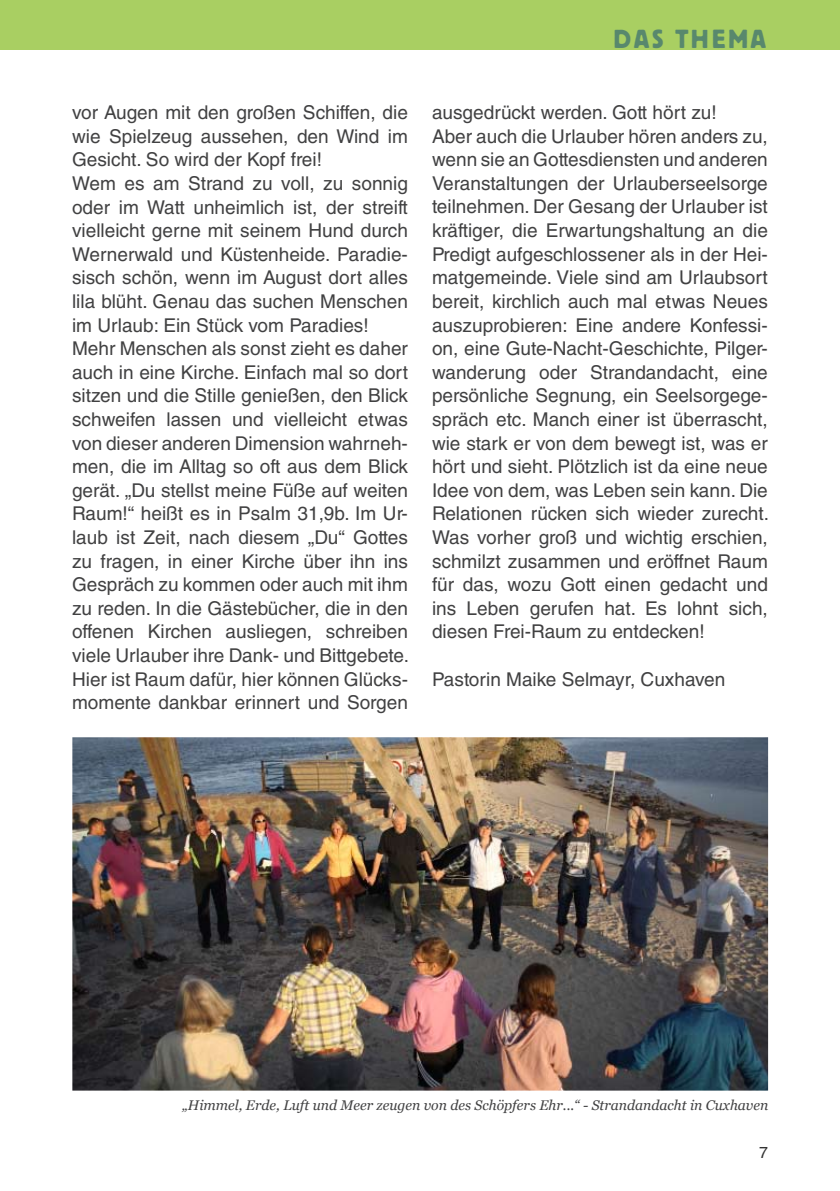
<style>
.page{position:relative;width:840px;height:1191px;background:#fff}
.page>*{position:absolute;margin:0;border:0;box-sizing:border-box;transform-origin:0 0}
.t1{font:26px "Block Pro";letter-spacing:.115em;color:#58886d}
.t2{font:19px/23.6px "Helvetica LT Std";color:#414142}
.t3{font:16px "Helvetica LT Std";color:#000}
.t4{font:italic 14px "Georgia";color:#414142}
</style>
<div class="page">
<div style="left:0;top:0;width:839px;height:49px;background:#a9cf62"></div>
<img style="left:72px;top:737px;width:695px;height:353px">
<h1 class="t1" style="left:613px;top:22px;width:154px">DAS THEMA</h1>
<p class="t2" style="left:72px;top:101px;width:338px">vor Augen mit den großen Schiffen, die wie Spielzeug aussehen, den Wind im Gesicht. So wird der Kopf frei!<br>Wem es am Strand zu voll, zu sonnig oder im Watt unheimlich ist, der streift vielleicht gerne mit seinem Hund durch Wernerwald und Küstenheide. Paradie&shy;sisch schön, wenn im August dort alles lila blüht. Genau das suchen Menschen im Urlaub: Ein Stück vom Paradies!<br>Mehr Menschen als sonst zieht es daher auch in eine Kirche. Einfach mal so dort sitzen und die Stille genießen, den Blick schweifen lassen und vielleicht etwas von dieser anderen Dimension wahrneh&shy;men, die im Alltag so oft aus dem Blick gerät. „Du stellst meine Füße auf weiten Raum!“ heißt es in Psalm 31,9b. Im Ur&shy;laub ist Zeit, nach diesem „Du“ Gottes zu fragen, in einer Kirche über ihn ins Gespräch zu kommen oder auch mit ihm zu reden. In die Gästebücher, die in den offenen Kirchen ausliegen, schreiben viele Urlauber ihre Dank- und Bittgebete.<br>Hier ist Raum dafür, hier können Glücks&shy;momente dankbar erinnert und Sorgen</p>
<p class="t2" style="left:432px;top:100px;width:338px">ausgedrückt werden. Gott hört zu!<br>Aber auch die Urlauber hören anders zu, wenn sie an Gottesdiensten und anderen Veranstaltungen der Urlauberseelsorge teilnehmen. Der Gesang der Urlauber ist kräftiger, die Erwartungshaltung an die Predigt aufgeschlossener als in der Hei&shy;matgemeinde. Viele sind am Urlaubsort bereit, kirchlich auch mal etwas Neues auszuprobieren: Eine andere Konfessi&shy;on, eine Gute-Nacht-Geschichte, Pilger&shy;wanderung oder Strandandacht, eine persönliche Segnung, ein Seelsorgege&shy;spräch etc. Manch einer ist überrascht, wie stark er von dem bewegt ist, was er hört und sieht. Plötzlich ist da eine neue Idee von dem, was Leben sein kann. Die Relationen rücken sich wieder zurecht.<br>Was vorher groß und wichtig erschien, schmilzt zusammen und eröffnet Raum für das, wozu Gott einen gedacht und ins Leben gerufen hat. Es lohnt sich, diesen Frei-Raum zu entdecken!</p>
<p class="t2" style="left:432px;top:667px;width:295px">Pastorin Maike Selmayr, Cuxhaven</p>
<p class="t4" style="left:182px;top:1096px;width:587px">„Himmel, Erde, Luft und Meer zeugen von des Schöpfers Ehr...“ - Strandandacht in Cuxhaven</p>
<p class="t3" style="left:758px;top:1143px;width:10px">7</p>
</div>
